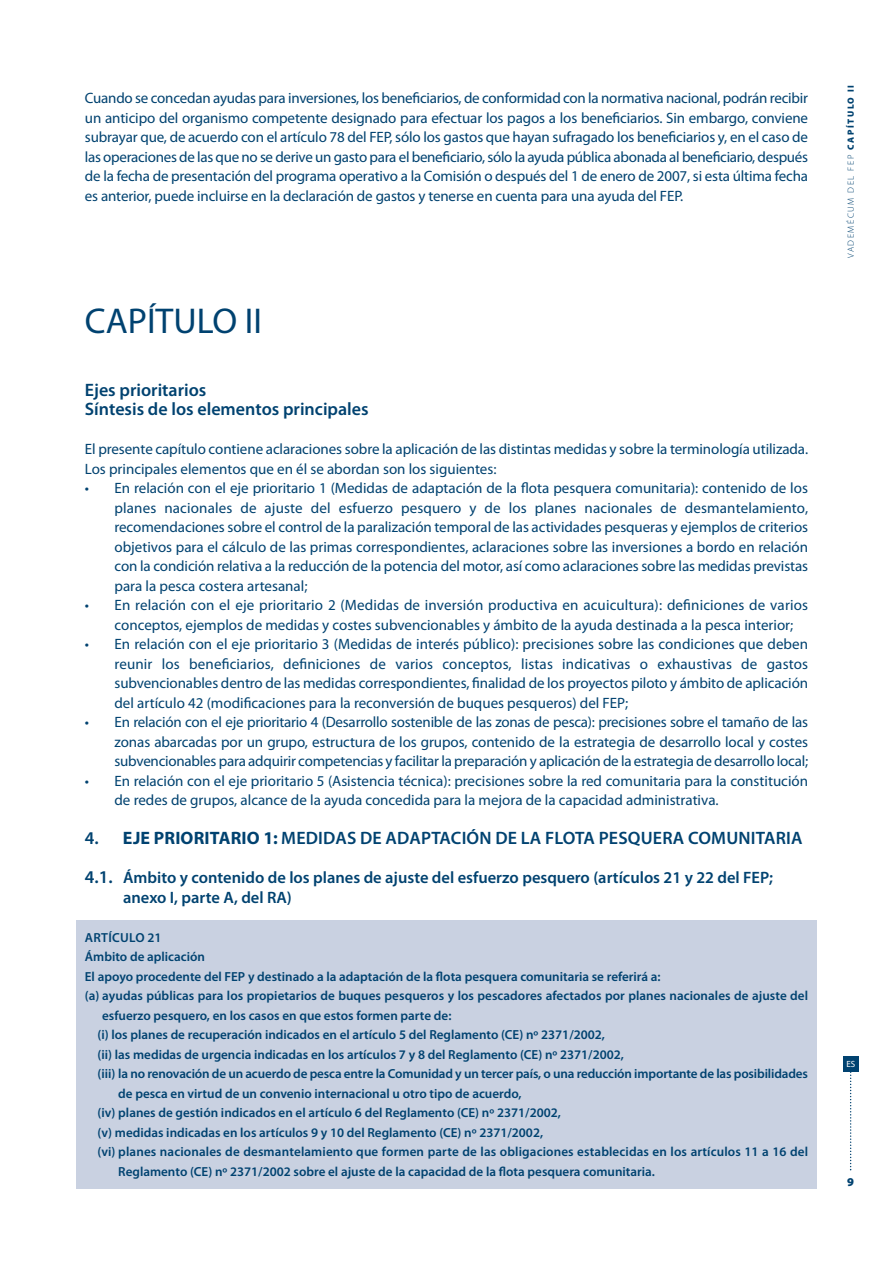
<style>
.page{position:relative;width:893px;height:1263px;background:#fff}
.page>*{position:absolute;margin:0;border:0;box-sizing:border-box;transform-origin:0 0}
.t1{font:36px "Myriad Pro";color:#004270}
.t2{font:600 18px/19.5px "Myriad Pro";color:#004270}
.t3{font:600 16.5px/19.5px "Myriad Pro";color:#004270}
.t4{font:15px/19.5px "Myriad Pro";color:#004270;text-align:justify}
.t5{font:600 13.2px "Myriad Pro";color:#004270}
.t6{font:600 13.2px "Myriad Pro";letter-spacing:.02em;color:#004270}
.t7{font:900 12px "Myriad Pro";color:#004270}
.t8{font:300 9px "Myriad Pro";letter-spacing:.17em;color:#004270}
.t9{font:9px "Myriad Pro";color:#fff}
.s1{font-weight:700}
.s2{font-size:18px}
.s3{font-weight:900}
</style>
<div class="page">
<div style="left:76px;top:921px;width:740px;height:268px;background:#c9d1e1"></div>
<svg style="left:849px;top:1072px;width:2px;height:98px"></svg>
<div style="left:843px;top:1057px;width:15px;height:15px;background:#004270"></div>
<p class="t4" style="left:85px;top:90px;width:724px">Cuando se concedan ayudas para inversiones, los beneficiarios, de conformidad con la normativa nacional, podrán recibir un anticipo del organismo competente designado para efectuar los pagos a los beneficiarios. Sin embargo, conviene subrayar que, de acuerdo con el artículo 78 del FEP, sólo los gastos que hayan sufragado los beneficiarios y, en el caso de las operaciones de las que no se derive un gasto para el beneficiario, sólo la ayuda pública abonada al beneficiario, después de la fecha de presentación del programa operativo a la Comisión o después del 1 de enero de 2007, si esta última fecha es anterior, puede incluirse en la declaración de gastos y tenerse en cuenta para una ayuda del FEP.</p>
<h1 class="t1" style="left:85px;top:308px;width:179px">CAPÍTULO II</h1>
<p class="t2" style="left:85px;top:382px;width:285px">Ejes prioritarios<br>Síntesis de los elementos principales</p>
<p class="t4" style="left:85px;top:441px;width:724px">El presente capítulo contiene aclaraciones sobre la aplicación de las distintas medidas y sobre la terminología utilizada.<br>Los principales elementos que en él se abordan son los siguientes:</p>
<p class="t4" style="left:114px;top:480px;width:695px;text-indent:-30px">• En relación con el eje prioritario 1 (Medidas de adaptación de la flota pesquera comunitaria): contenido de los planes nacionales de ajuste del esfuerzo pesquero y de los planes nacionales de desmantelamiento, recomendaciones sobre el control de la paralización temporal de las actividades pesqueras y ejemplos de criterios objetivos para el cálculo de las primas correspondientes, aclaraciones sobre las inversiones a bordo en relación con la condición relativa a la reducción de la potencia del motor, así como aclaraciones sobre las medidas previstas para la pesca costera artesanal;</p>
<p class="t4" style="left:114px;top:597px;width:695px;text-indent:-30px">• En relación con el eje prioritario 2 (Medidas de inversión productiva en acuicultura): definiciones de varios conceptos, ejemplos de medidas y costes subvencionables y ámbito de la ayuda destinada a la pesca interior;</p>
<p class="t4" style="left:114px;top:636px;width:695px;text-indent:-30px">• En relación con el eje prioritario 3 (Medidas de interés público): precisiones sobre las condiciones que deben reunir los beneficiarios, definiciones de varios conceptos, listas indicativas o exhaustivas de gastos subvencionables dentro de las medidas correspondientes, finalidad de los proyectos piloto y ámbito de aplicación del artículo 42 (modificaciones para la reconversión de buques pesqueros) del FEP;</p>
<p class="t4" style="left:114px;top:714px;width:695px;text-indent:-30px">• En relación con el eje prioritario 4 (Desarrollo sostenible de las zonas de pesca): precisiones sobre el tamaño de las zonas abarcadas por un grupo, estructura de los grupos, contenido de la estrategia de desarrollo local y costes subvencionables para adquirir competencias y facilitar la preparación y aplicación de la estrategia de desarrollo local;</p>
<p class="t4" style="left:114px;top:772px;width:695px;text-indent:-30px">• En relación con el eje prioritario 5 (Asistencia técnica): precisiones sobre la red comunitaria para la constitución de redes de grupos, alcance de la ayuda concedida para la mejora de la capacidad administrativa.</p>
<p class="t2" style="left:85px;top:830px;width:719px">4. <span class="s1">EJE PRIORITARIO 1:</span> MEDIDAS DE ADAPTACIÓN DE LA FLOTA PESQUERA COMUNITARIA</p>
<p class="t3" style="left:123px;top:869px;width:651px;text-indent:-38px"><span class="s2">4.1.</span> Ámbito y contenido de los planes de ajuste del esfuerzo pesquero (artículos 21 y 22 del FEP; anexo I, parte A, del RA)</p>
<p class="t6" style="left:85px;top:933px;width:78px">ARTÍCULO 21</p>
<p class="t5" style="left:85px;top:952px;width:122px">Ámbito de aplicación</p>
<p class="t5" style="left:85px;top:972px;width:577px">El apoyo procedente del FEP y destinado a la adaptación de la flota pesquera comunitaria se referirá a:</p>
<p class="t5" style="left:85px;top:991px;width:724px">(a) ayudas públicas para los propietarios de buques pesqueros y los pescadores afectados por planes nacionales de ajuste del</p>
<p class="t5" style="left:102px;top:1011px;width:351px">esfuerzo pesquero, en los casos en que estos formen parte de:</p>
<p class="t5" style="left:98px;top:1030px;width:509px">(i) los planes de recuperación indicados en el artículo 5 del Reglamento (CE) nº 2371/2002,</p>
<p class="t5" style="left:98px;top:1050px;width:528px">(ii) las medidas de urgencia indicadas en los artículos 7 y 8 del Reglamento (CE) nº 2371/2002,</p>
<p class="t5" style="left:98px;top:1069px;width:712px">(iii) la no renovación de un acuerdo de pesca entre la Comunidad y un tercer país, o una reducción importante de las posibilidades</p>
<p class="t5" style="left:118px;top:1089px;width:404px">de pesca en virtud de un convenio internacional u otro tipo de acuerdo,</p>
<p class="t5" style="left:98px;top:1108px;width:465px">(iv) planes de gestión indicados en el artículo 6 del Reglamento (CE) nº 2371/2002,</p>
<p class="t5" style="left:98px;top:1128px;width:447px">(v) medidas indicadas en los artículos 9 y 10 del Reglamento (CE) nº 2371/2002,</p>
<p class="t5" style="left:98px;top:1147px;width:712px">(vi) planes nacionales de desmantelamiento que formen parte de las obligaciones establecidas en los artículos 11 a 16 del</p>
<p class="t5" style="left:118px;top:1167px;width:538px">Reglamento (CE) nº 2371/2002 sobre el ajuste de la capacidad de la flota pesquera comunitaria.</p>
<p class="t8" style="left:845px;top:258px;width:174px;rotate:-90deg">VADEMÉCUM DEL FEP <span class="s3">CAPÍTULO II</span></p>
<p class="t9" style="left:846px;top:1061px;width:10px">ES</p>
<p class="t7" style="left:847px;top:1174px;width:8px">9</p>
</div>
